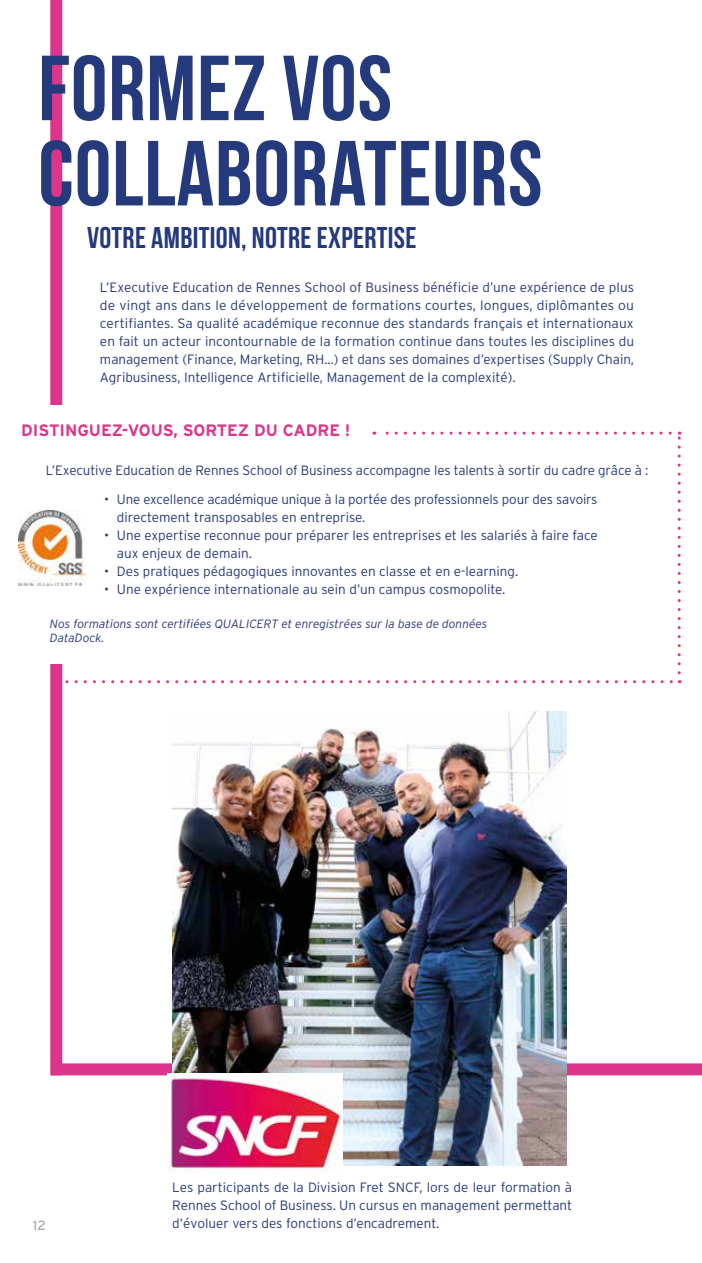
<style>
.page{position:relative;width:702px;height:1263px;background:#fff}
.page>*{position:absolute;margin:0;border:0;box-sizing:border-box;transform-origin:0 0}
.t1{font:700 92.1px/85.2px "Bebas Neue";letter-spacing:.01em;color:#253a7c}
.t2{font:700 30px "Bebas Neue";letter-spacing:.01em;color:#253a7c}
.t3{font:700 16.5px "Interstate";color:#dc358b}
.t4{font:300 13.5px/18px "Interstate";color:#253a7c;text-align:justify}
.t5{font:13.5px "Interstate";color:#acacac}
.t6{font:italic 300 12px/13.5px "Interstate";color:#253a7c}
</style>
<div class="page">
<svg style="left:67px;top:680px;width:613px;height:3px"></svg>
<svg style="left:677px;top:432px;width:3px;height:241px"></svg>
<svg style="left:374px;top:432px;width:296px;height:3px"></svg>
<div style="left:50px;top:0;width:12px;height:1075px;background:#dc358b"></div>
<div style="left:51px;top:1063px;width:651px;height:12px;background:#dc358b"></div>
<div style="left:11px;top:455px;width:78px;height:208px;background:#fff"></div>
<img style="left:18px;top:511px;width:67px;height:74px">
<img style="left:173px;top:711px;width:393px;height:454px">
<div style="left:21px;top:405px;width:340px;height:50px;background:#fff"></div>
<img style="left:167px;top:1074px;width:175px;height:97px">
<h1 class="t1" style="left:38px;top:45px;width:505px">FORMEZ VOS<br>COLLABORATEURS</h1>
<h2 class="t2" style="left:87px;top:221px;width:331px">VOTRE AMBITION, NOTRE EXPERTISE</h2>
<p class="t4" style="left:100px;top:278px;width:535px">L’Executive Education de Rennes School of Business bénéficie d’une expérience de plus de vingt ans dans le développement de formations courtes, longues, diplômantes ou certifiantes. Sa qualité académique reconnue des standards français et internationaux en fait un acteur incontournable de la formation continue dans toutes les disciplines du management (Finance, Marketing, RH...) et dans ses domaines d’expertises (Supply Chain, Agribusiness, Intelligence Artificielle, Management de la complexité).</p>
<p class="t3" style="left:21px;top:421px;width:331px">DISTINGUEZ-VOUS, SORTEZ DU CADRE !</p>
<p class="t4" style="left:46px;top:461px;width:604px">L’Executive Education de Rennes School of Business accompagne les talents à sortir du cadre grâce à :</p>
<p class="t4" style="left:117px;top:490px;width:482px;text-indent:-13px">• Une excellence académique unique à la portée des professionnels pour des savoirs directement transposables en entreprise.</p>
<p class="t4" style="left:117px;top:526px;width:482px;text-indent:-13px">• Une expertise reconnue pour préparer les entreprises et les salariés à faire face aux enjeux de demain.</p>
<p class="t4" style="left:104px;top:562px;width:415px">• Des pratiques pédagogiques innovantes en classe et en e-learning.</p>
<p class="t4" style="left:104px;top:580px;width:403px">• Une expérience internationale au sein d’un campus cosmopolite.</p>
<p class="t6" style="left:50px;top:617px;width:439px">Nos formations sont certifiées QUALICERT et enregistrées sur la base de données<br>DataDock.</p>
<p class="t5" style="left:33px;top:1218px;width:15px">12</p>
<p class="t4" style="left:172px;top:1178px;width:401px">Les participants de la Division Fret SNCF, lors de leur formation à Rennes School of Business. Un cursus en management permettant d’évoluer vers des fonctions d’encadrement.</p>
</div>
